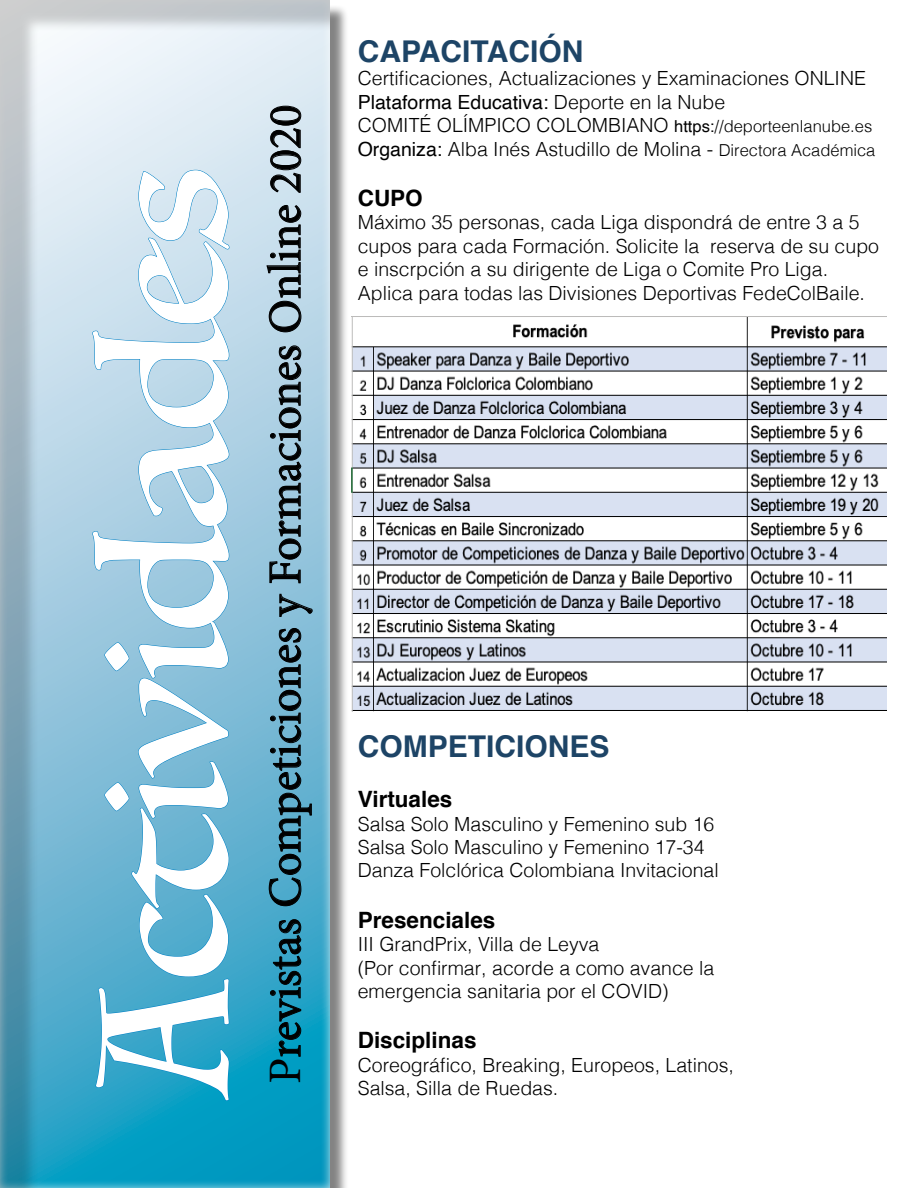
<style>
.page{position:relative;width:918px;height:1188px;background:#fff}
.page>*{position:absolute;margin:0;border:0;box-sizing:border-box;transform-origin:0 0}
.t1{font:175.5px "Luminari";color:#fff}
.t2{font:46.5px "Minion Pro";color:#000}
.t3{font:700 30px "Helvetica";color:#1d4466}
.t4{font:700 22.5px "Helvetica";color:#000}
.t5{font:300 19.5px/23.4px "Helvetica";color:#000}
.t6{font:19.5px "Helvetica";color:#000}
.s1{font-weight:300}
.s2{font-weight:400;font-size:16.5px}
.s3{font-size:16.5px}
.s4{font-weight:400}
</style>
<div class="page">
<div style="left:4px;top:4px;width:345px;height:1184px;background:#000;opacity:.49"></div>
<div style="left:0;top:0;width:342px;height:1188px;background:#000;opacity:.19"></div>
<svg style="left:92px;top:170px;width:138px;height:931px;background:#86c1db"></svg>
<svg style="left:270px;top:919px;width:32px;height:138px;background:#2085a3"></svg>
<svg style="left:269px;top:628px;width:43px;height:279px;background:#5c9cb6"></svg>
<svg style="left:279px;top:594px;width:34px;height:23px"></svg>
<svg style="left:269px;top:345px;width:33px;height:238px;background:#88a9bb"></svg>
<svg style="left:266px;top:205px;width:36px;height:128px;background:#a4b9c6"></svg>
<svg style="left:270px;top:105px;width:32px;height:88px;background:#abb8c1"></svg>
<img style="left:351px;top:316px;width:535px;height:396px">
<p class="t1" style="left:16px;top:1093px;width:931px;rotate:-90deg">Actividades</p>
<p class="t2" style="left:254px;top:1084px;width:981px;rotate:-90deg">Previstas Competiciones y Formaciones Online 2020</p>
<p class="t3" style="left:358px;top:27px;width:227px">CAPACITACIÓN</p>
<p class="t5" style="left:358px;top:65px;width:510px">Certificaciones, Actualizaciones y Examinaciones ONLINE</p>
<p class="t6" style="left:358px;top:87px;width:369px">Plataforma Educativa: <span class="s1">Deporte en la Nube</span></p>
<p class="t5" style="left:358px;top:112px;width:516px">COMITÉ OLÍMPICO COLOMBIANO <span class="s2">https:</span><span class="s3">//deporteenlanube.es</span></p>
<p class="t5" style="left:358px;top:136px;width:519px"><span class="s4">Organiza:</span> Alba Inés Astudillo de Molina - <span class="s3">Directora Académica</span></p>
<p class="t4" style="left:358px;top:180px;width:67px">CUPO</p>
<p class="t5" style="left:358px;top:209px;width:523px">Máximo 35 personas, cada Liga dispondrá de entre 3 a 5 cupos para cada Formación. Solicite la reserva de su cupo e inscrpción a su dirigente de Liga o Comite Pro Liga.</p>
<p class="t5" style="left:358px;top:280px;width:509px">Aplica para todas las Divisiones Deportivas FedeColBaile.</p>
<p class="t3" style="left:358px;top:722px;width:253px">COMPETICIONES</p>
<p class="t4" style="left:358px;top:781px;width:96px">Virtuales</p>
<p class="t5" style="left:358px;top:811px;width:358px">Salsa Solo Masculino y Femenino sub 16</p>
<p class="t5" style="left:358px;top:834px;width:348px">Salsa Solo Masculino y Femenino 17-34</p>
<p class="t5" style="left:358px;top:857px;width:362px">Danza Folclórica Colombiana Invitacional</p>
<p class="t4" style="left:358px;top:902px;width:139px">Presenciales</p>
<p class="t5" style="left:358px;top:931px;width:243px">III GrandPrix, Villa de Leyva</p>
<p class="t5" style="left:358px;top:955px;width:358px">(Por confirmar, acorde a como avance la</p>
<p class="t5" style="left:358px;top:978px;width:312px">emergencia sanitaria por el COVID)</p>
<p class="t4" style="left:358px;top:1022px;width:120px">Disciplinas</p>
<p class="t5" style="left:358px;top:1052px;width:378px">Coreográfico, Breaking, Europeos, Latinos,</p>
<p class="t5" style="left:358px;top:1075px;width:202px">Salsa, Silla de Ruedas.</p>
</div>
